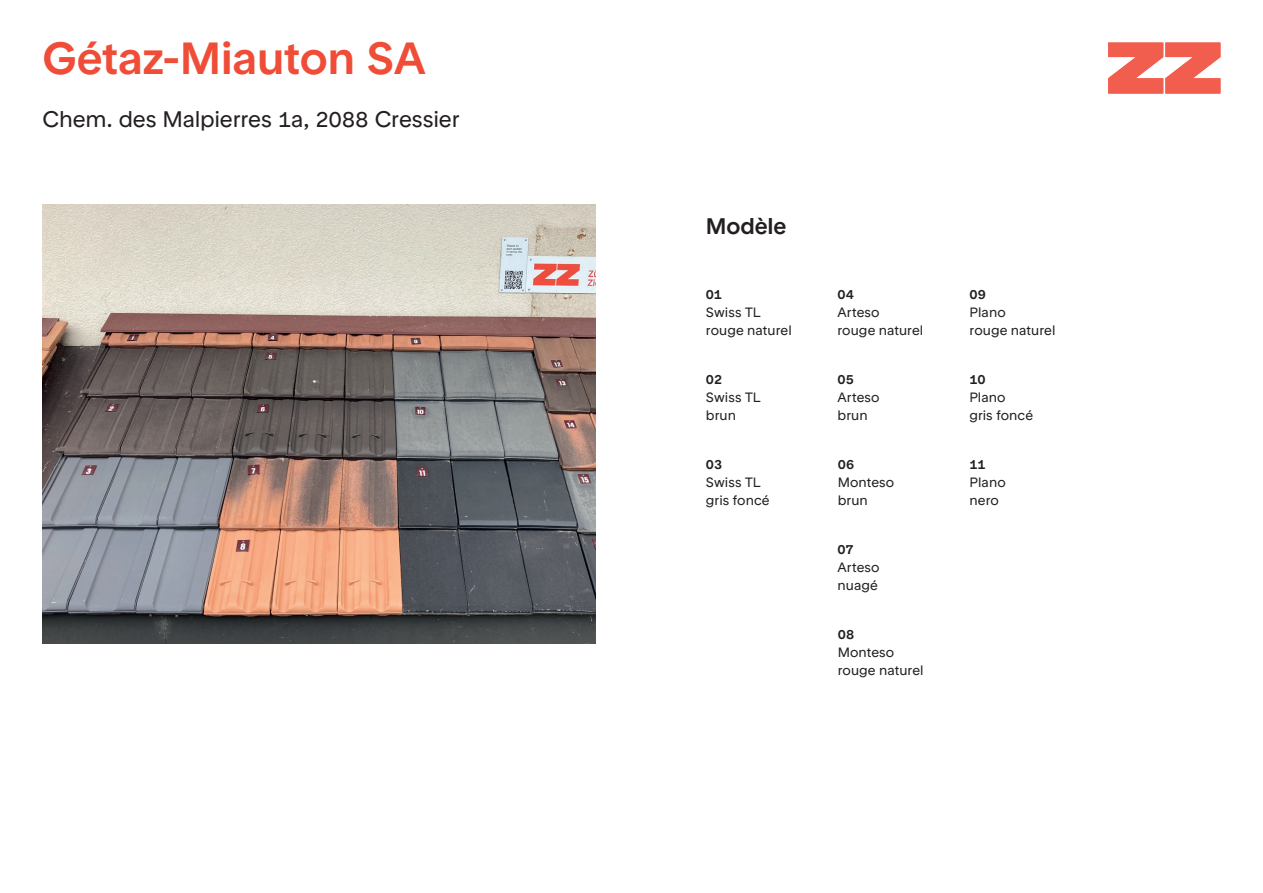
<style>
.page{position:relative;width:1263px;height:893px;background:#fff}
.page>*{position:absolute;margin:0;border:0;box-sizing:border-box;transform-origin:0 0}
.t1{font:500 45px "ZZ Rondelle";letter-spacing:-.01em;color:#ef4d37}
.t2{font:22.5px "ZZ Rondelle";letter-spacing:-.01em;color:#231f20}
.t3{font:500 22.5px "ZZ Rondelle";letter-spacing:-.005em;color:#231f20}
.t4{font:13.5px/18px "ZZ Rondelle";letter-spacing:.005em;color:#231f20}
.t5{font:500 13.5px "ZZ Rondelle";color:#231f20}
</style>
<div class="page">
<svg style="left:1108px;top:43px;width:112px;height:51px"></svg>
<img style="left:43px;top:204px;width:552px;height:440px">
<h1 class="t1" style="left:43px;top:32px;width:385px">Gétaz-Miauton SA</h1>
<h2 class="t2" style="left:43px;top:106px;width:419px">Chem. des Malpierres 1a, 2088 Cressier</h2>
<h2 class="t3" style="left:706px;top:213px;width:82px">Modèle</h2>
<p class="t5" style="left:706px;top:286px;width:18px">01</p>
<p class="t4" style="left:706px;top:303px;width:87px">Swiss TL rouge naturel</p>
<p class="t5" style="left:706px;top:371px;width:18px">02</p>
<p class="t4" style="left:706px;top:388px;width:56px">Swiss TL brun</p>
<p class="t5" style="left:706px;top:456px;width:18px">03</p>
<p class="t4" style="left:706px;top:473px;width:65px">Swiss TL gris foncé</p>
<p class="t5" style="left:837px;top:286px;width:18px">04</p>
<p class="t4" style="left:837px;top:303px;width:87px">Arteso<br>rouge naturel</p>
<p class="t5" style="left:837px;top:371px;width:18px">05</p>
<p class="t4" style="left:837px;top:388px;width:44px">Arteso brun</p>
<p class="t5" style="left:838px;top:456px;width:18px">06</p>
<p class="t4" style="left:838px;top:473px;width:58px">Monteso brun</p>
<p class="t5" style="left:837px;top:541px;width:18px">07</p>
<p class="t4" style="left:837px;top:558px;width:44px">Arteso nuagé</p>
<p class="t5" style="left:838px;top:626px;width:18px">08</p>
<p class="t4" style="left:838px;top:643px;width:87px">Monteso rouge naturel</p>
<p class="t5" style="left:969px;top:286px;width:18px">09</p>
<p class="t4" style="left:969px;top:303px;width:87px">Plano<br>rouge naturel</p>
<p class="t5" style="left:969px;top:371px;width:18px">10</p>
<p class="t4" style="left:969px;top:388px;width:65px">Plano<br>gris foncé</p>
<p class="t5" style="left:969px;top:456px;width:18px">11</p>
<p class="t4" style="left:969px;top:473px;width:38px">Plano nero</p>
</div>
